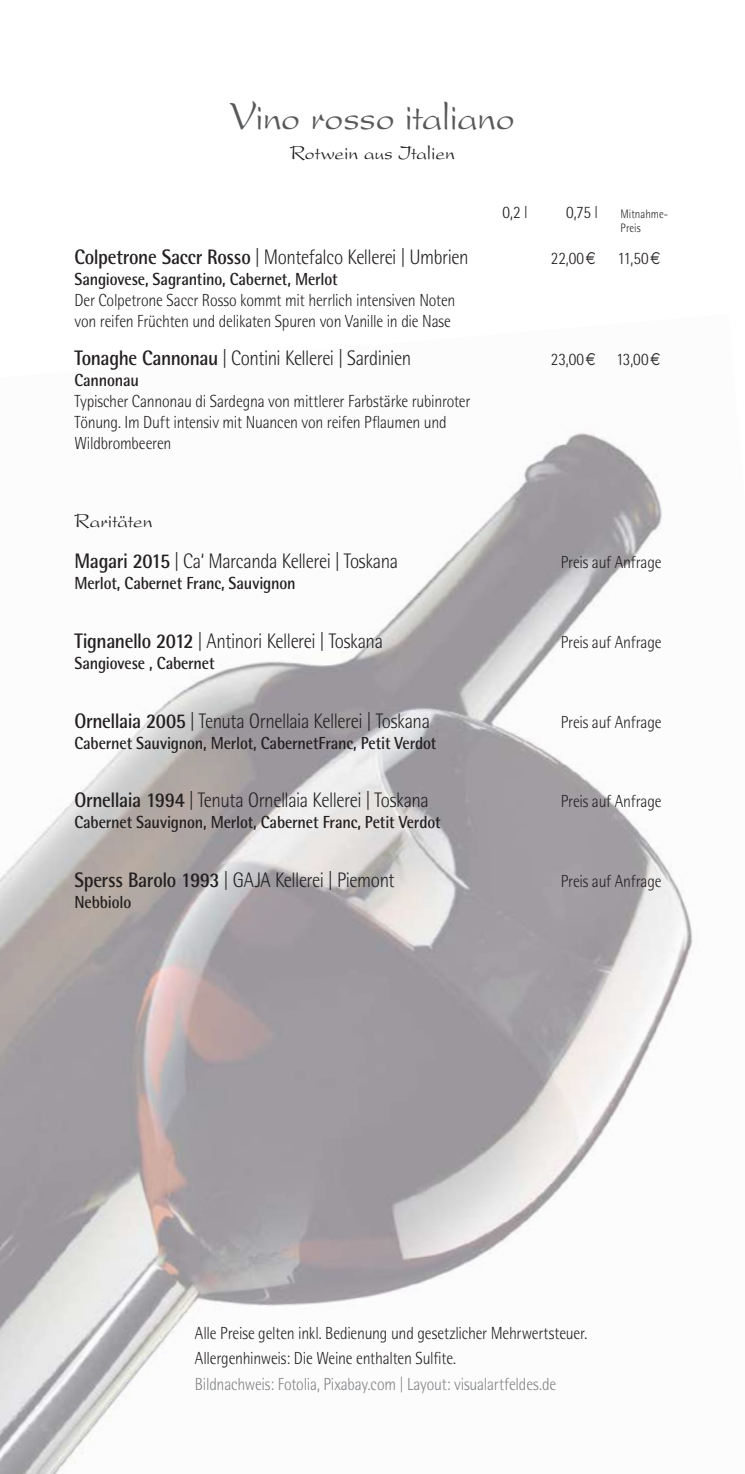
<style>
.page{position:relative;width:745px;height:1474px;background:#fff}
.page>*{position:absolute;margin:0;border:0;box-sizing:border-box;transform-origin:0 0}
.t1{font:42px "Present";letter-spacing:-.015em;color:#58595b;scale:.9 1}
.t2{font:300 21px "Rotis Semi Sans";letter-spacing:-.025em;color:#231f20;scale:.9 1}
.t3{font:21px "Present";letter-spacing:-.01em;color:#231f20;scale:.93 1}
.t4{font:300 17.5px/21px "Rotis Semi Sans";letter-spacing:-.01em;color:#231f20;scale:.9 1}
.t5{font:700 17.5px "Rotis Semi Sans";letter-spacing:-.01em;color:#231f20;scale:.9 1}
.t6{font:300 17.5px "Rotis Semi Sans";letter-spacing:-.01em;color:#808285;scale:.9 1}
.t7{font:300 12.25px/14px "Rotis Semi Sans";color:#231f20;scale:.9 1}
.s1{font-weight:700}
.s2{font-family:"Euro Sans";font-weight:400}
</style>
<div class="page">
<img style="left:0;top:432px;width:693px;height:1041px">
<h1 class="t1" style="left:230px;top:93px;width:317px">Vino rosso italiano</h1>
<p class="t3" style="left:290px;top:141px;width:179px">Rotwein aus Italien</p>
<p class="t2" style="left:74px;top:245px;width:439px"><span class="s1">Colpetrone Saccr Rosso</span> | Montefalco Kellerei | Umbrien</p>
<p class="t5" style="left:74px;top:268px;width:293px">Sangiovese, Sagrantino, Cabernet, Merlot</p>
<p class="t4" style="left:74px;top:290px;width:424px">Der Colpetrone Saccr Rosso kommt mit herrlich intensiven Noten von reifen Früchten und delikaten Spuren von Vanille in die Nase</p>
<p class="t2" style="left:74px;top:346px;width:375px"><span class="s1">Tonaghe Cannonau</span> | Contini Kellerei | Sardinien</p>
<p class="t5" style="left:74px;top:369px;width:73px">Cannonau</p>
<p class="t4" style="left:74px;top:390px;width:441px">Typischer Cannonau di Sardegna von mittlerer Farbstärke rubinroter<br>Tönung. Im Duft intensiv mit Nuancen von reifen Pflaumen und<br>Wildbrombeeren</p>
<p class="t3" style="left:74px;top:508px;width:85px">Raritäten</p>
<p class="t2" style="left:74px;top:549px;width:361px"><span class="s1">Magari 2015</span> | Ca‘ Marcanda Kellerei | Toskana</p>
<p class="t5" style="left:74px;top:573px;width:247px">Merlot, Cabernet Franc, Sauvignon</p>
<p class="t2" style="left:74px;top:629px;width:344px"><span class="s1">Tignanello 2012</span> | Antinori Kellerei | Toskana</p>
<p class="t5" style="left:74px;top:652px;width:157px">Sangiovese , Cabernet</p>
<p class="t2" style="left:74px;top:708px;width:396px"><span class="s1">Ornellaia 2005</span> | Tenuta Ornellaia Kellerei | Toskana</p>
<p class="t5" style="left:74px;top:732px;width:403px">Cabernet Sauvignon, Merlot, CabernetFranc, Petit Verdot</p>
<p class="t2" style="left:74px;top:788px;width:395px"><span class="s1">Ornellaia 1994</span> | Tenuta Ornellaia Kellerei | Toskana</p>
<p class="t5" style="left:74px;top:811px;width:408px">Cabernet Sauvignon, Merlot, Cabernet Franc, Petit Verdot</p>
<p class="t2" style="left:74px;top:867px;width:357px"><span class="s1">Sperss Barolo 1993</span> | GAJA Kellerei | Piemont</p>
<p class="t5" style="left:74px;top:891px;width:64px">Nebbiolo</p>
<p class="t4" style="left:502px;top:202px;width:29px">0,2 l</p>
<p class="t4" style="left:566px;top:202px;width:37px">0,75 l</p>
<p class="t7" style="left:620px;top:207px;width:54px">Mitnahme-<br>Preis</p>
<p class="t4" style="left:550px;top:247px;width:123px">22,00<span class="s2">€</span> 11,50<span class="s2">€</span></p>
<p class="t4" style="left:550px;top:348px;width:123px">23,00<span class="s2">€</span> 13,00<span class="s2">€</span></p>
<p class="t4" style="left:560px;top:552px;width:114px">Preis auf Anfrage</p>
<p class="t4" style="left:560px;top:631px;width:114px">Preis auf Anfrage</p>
<p class="t4" style="left:560px;top:711px;width:114px">Preis auf Anfrage</p>
<p class="t4" style="left:560px;top:790px;width:114px">Preis auf Anfrage</p>
<p class="t4" style="left:560px;top:870px;width:114px">Preis auf Anfrage</p>
<p class="t4" style="left:195px;top:1319px;width:437px;line-height:25.9px">Alle Preise gelten inkl. Bedienung und gesetzlicher Mehrwertsteuer.<br>Allergenhinweis: Die Weine enthalten Sulfite.</p>
<p class="t6" style="left:195px;top:1374px;width:403px">Bildnachweis: Fotolia, Pixabay.com | Layout: visualartfeldes.de</p>
</div>
